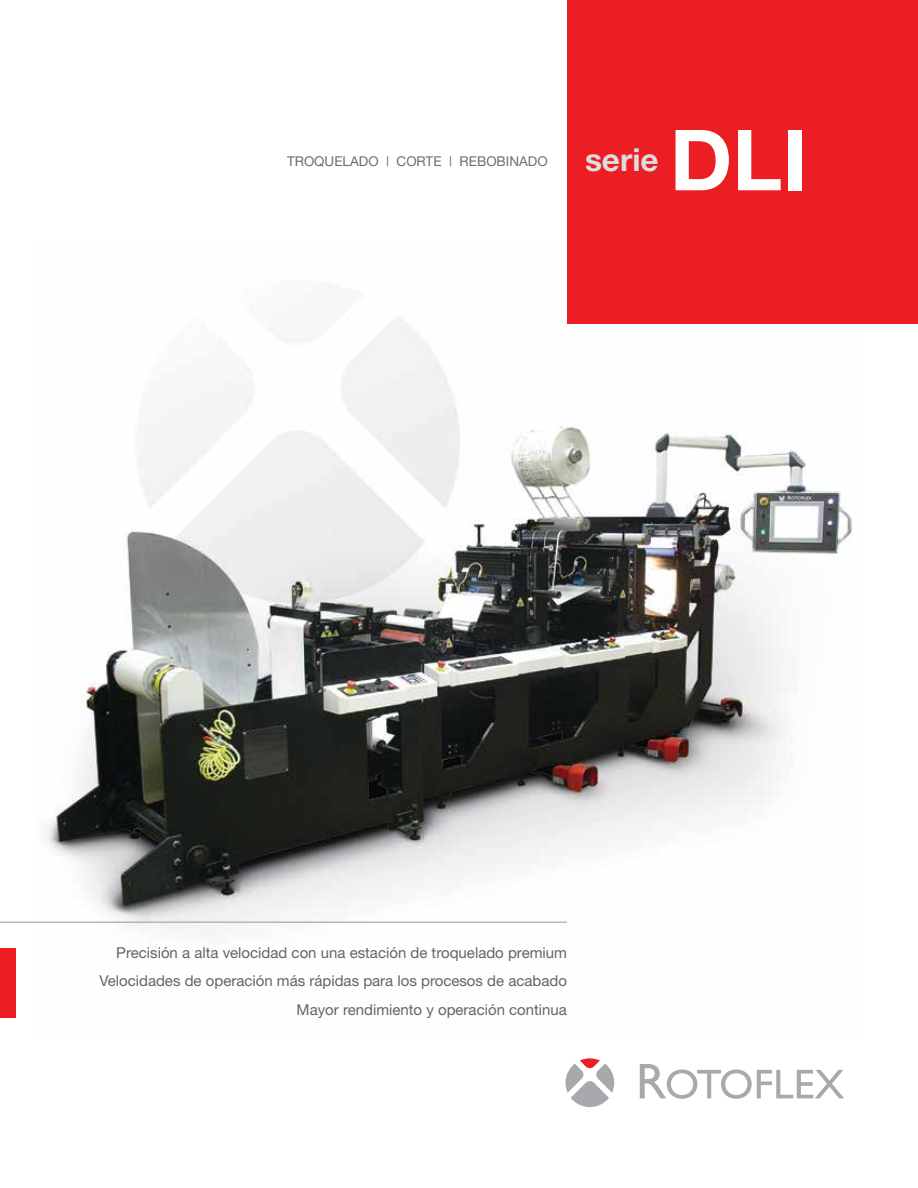
<style>
.page{position:relative;width:918px;height:1188px;background:#fff}
.page>*{position:absolute;margin:0;border:0;box-sizing:border-box;transform-origin:0 0}
.t1{font:700 84.3px "Helvetica Neue";color:#fff}
.t2{font:700 31.65px "Helvetica Neue";color:#dcddde}
.t3{font:15px/28.5px "Helvetica Neue";color:#636466;text-align:right}
.t4{font:13.5px "Helvetica Neue";color:#6d6e71}
</style>
<div class="page">
<img style="left:37px;top:292px;width:816px;height:637px">
<div style="left:567px;top:0;width:351px;height:324px;background:#ed1d24"></div>
<div style="left:0;top:948px;width:16px;height:69px;background:#ed1d24"></div>
<hr style="left:0;top:922px;width:567px;height:1px;background:#939598">
<svg style="left:566px;top:1058px;width:48px;height:49px"></svg>
<svg style="left:640px;top:1064px;width:204px;height:35px"></svg>
<p class="t4" style="left:287px;top:153px;width:262px">TROQUELADO | CORTE | REBOBINADO</p>
<h2 class="t2" style="left:585px;top:140px;width:75px">serie</h2>
<h1 class="t1" style="left:670px;top:108px;width:139px">DLI</h1>
<p class="t3" style="left:99px;top:938px;width:469px">Precisión a alta velocidad con una estación de troquelado premium<br>Velocidades de operación más rápidas para los procesos de acabado<br>Mayor rendimiento y operación continua</p>
</div>
